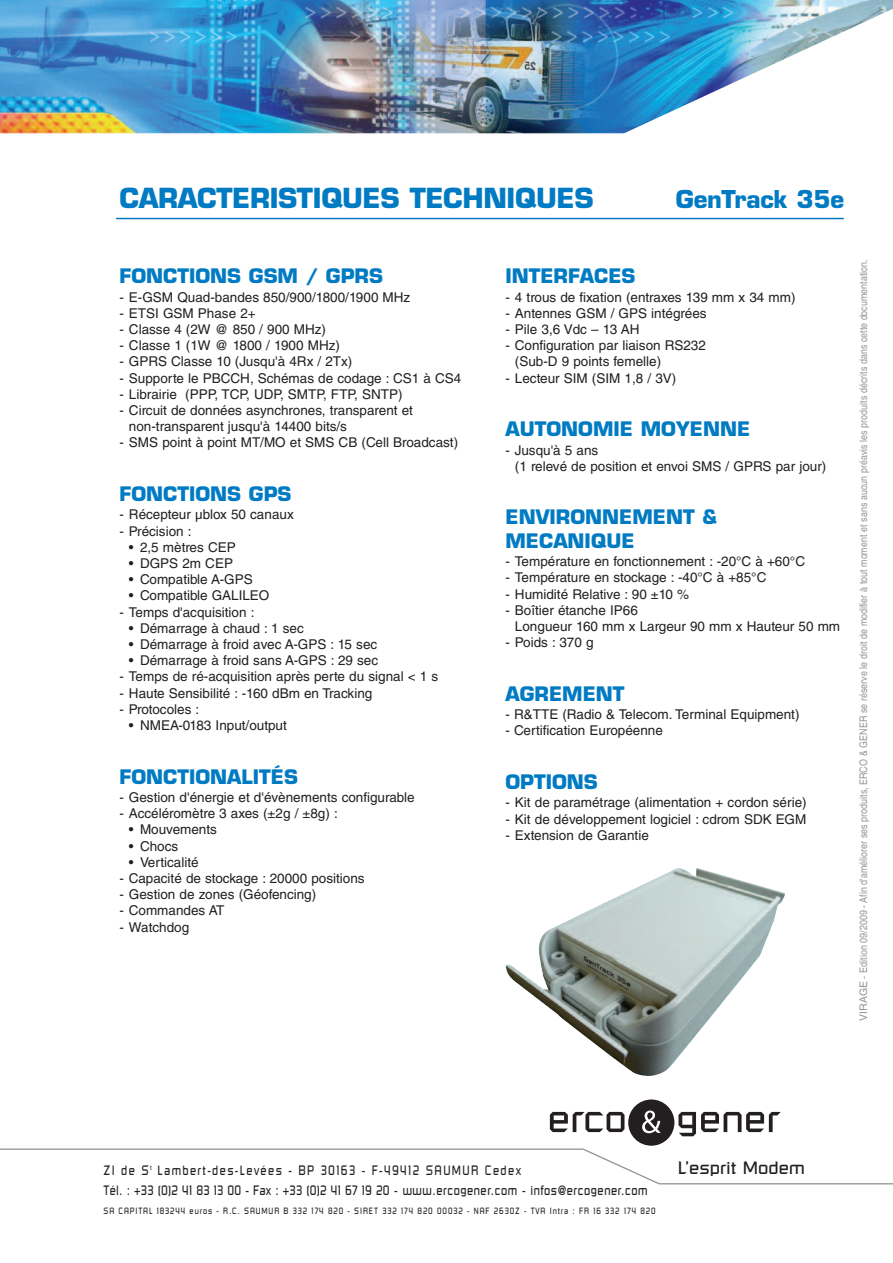
<style>
.page{position:relative;width:893px;height:1263px;background:#fff}
.page>*{position:absolute;margin:0;border:0;box-sizing:border-box;transform-origin:0 0}
.t1{font:700 27px "Eurostile";letter-spacing:-.015em;color:#007bc3}
.t2{font:700 24px "Eurostile";letter-spacing:-.015em;color:#007bc3}
.t3{font:700 19.5px/23.4px "Eurostile";color:#007bc3}
.t4{font:18px "Russell Square";color:#231f20}
.t5{font:13.5px/16.2px "Helvetica LT Std";color:#231f20}
.t6{font:13.5px "Russell Square";letter-spacing:.05em;color:#231f20;scale:.8 1}
.t7{font:13.5px "Russell Square";letter-spacing:.125em;color:#231f20;scale:.8 1}
.t8{font:10.5px "Helvetica LT Std";color:#939598}
.t9{font:9px "Russell Square";letter-spacing:.125em;color:#231f20;scale:.8 1}
.s1{font-size:9px}
</style>
<div class="page">
<img style="left:0;top:0;width:893px;height:134px">
<svg style="left:550px;top:1112px;width:74px;height:20px"></svg>
<svg style="left:678px;top:1112px;width:103px;height:24px"></svg>
<div style="left:628px;top:1099px;width:46px;height:47px;background:#231f20;border-radius:50%"></div>
<svg style="left:642px;top:1110px;width:19px;height:23px"></svg>
<svg style="left:0;top:1148px;width:893px;height:37px"></svg>
<hr style="left:116px;top:218px;width:728px;height:1px;background:#007bc3">
<img style="left:505px;top:868px;width:280px;height:208px">
<h1 class="t1" style="left:119px;top:188px;width:476px">CARACTERISTIQUES TECHNIQUES</h1>
<h2 class="t2" style="left:676px;top:190px;width:170px">GenTrack 35e</h2>
<h3 class="t3" style="left:119px;top:266px;width:265px">FONCTIONS GSM / GPRS</h3>
<p class="t5" style="left:119px;top:290px;width:292px">- E-GSM Quad-bandes 850/900/1800/1900 MHz</p>
<p class="t5" style="left:119px;top:306px;width:138px">- ETSI GSM Phase 2+</p>
<p class="t5" style="left:119px;top:322px;width:208px">- Classe 4 (2W @ 850 / 900 MHz)</p>
<p class="t5" style="left:119px;top:339px;width:222px">- Classe 1 (1W @ 1800 / 1900 MHz)</p>
<p class="t5" style="left:119px;top:355px;width:234px">- GPRS Classe 10 (Jusqu'à 4Rx / 2Tx)</p>
<p class="t5" style="left:119px;top:371px;width:343px">- Supporte le PBCCH, Schémas de codage : CS1 à CS4</p>
<p class="t5" style="left:119px;top:387px;width:285px">- Librairie (PPP, TCP, UDP, SMTP, FTP, SNTP)</p>
<p class="t5" style="left:129px;top:403px;width:286px;text-indent:-9px">- Circuit de données asynchrones, transparent et non-transparent jusqu'à 14400 bits/s</p>
<p class="t5" style="left:119px;top:436px;width:340px">- SMS point à point MT/MO et SMS CB (Cell Broadcast)</p>
<h3 class="t3" style="left:119px;top:484px;width:173px">FONCTIONS GPS</h3>
<p class="t5" style="left:119px;top:508px;width:176px">- Récepteur µblox 50 canaux</p>
<p class="t5" style="left:119px;top:524px;width:74px">- Précision :</p>
<p class="t5" style="left:129px;top:540px;width:108px">• 2,5 mètres CEP</p>
<p class="t5" style="left:129px;top:556px;width:106px">• DGPS 2m CEP</p>
<p class="t5" style="left:129px;top:573px;width:125px">• Compatible A-GPS</p>
<p class="t5" style="left:129px;top:589px;width:142px">• Compatible GALILEO</p>
<p class="t5" style="left:119px;top:605px;width:136px">- Temps d'acquisition :</p>
<p class="t5" style="left:129px;top:621px;width:176px">• Démarrage à chaud : 1 sec</p>
<p class="t5" style="left:129px;top:637px;width:250px">• Démarrage à froid avec A-GPS : 15 sec</p>
<p class="t5" style="left:129px;top:654px;width:251px">• Démarrage à froid sans A-GPS : 29 sec</p>
<p class="t5" style="left:119px;top:670px;width:320px">- Temps de ré-acquisition après perte du signal &lt; 1 s</p>
<p class="t5" style="left:119px;top:686px;width:254px">- Haute Sensibilité : -160 dBm en Tracking</p>
<p class="t5" style="left:119px;top:702px;width:81px">- Protocoles :</p>
<p class="t5" style="left:129px;top:718px;width:159px">• NMEA-0183 Input/output</p>
<h3 class="t3" style="left:119px;top:767px;width:180px">FONCTIONALITÉS</h3>
<p class="t5" style="left:119px;top:790px;width:297px">- Gestion d'énergie et d'évènements configurable</p>
<p class="t5" style="left:119px;top:807px;width:220px">- Accéléromètre 3 axes (±2g / ±8g) :</p>
<p class="t5" style="left:129px;top:823px;width:89px">• Mouvements</p>
<p class="t5" style="left:129px;top:839px;width:51px">• Chocs</p>
<p class="t5" style="left:129px;top:855px;width:71px">• Verticalité</p>
<p class="t5" style="left:119px;top:871px;width:247px">- Capacité de stockage : 20000 positions</p>
<p class="t5" style="left:119px;top:888px;width:198px">- Gestion de zones (Géofencing)</p>
<p class="t5" style="left:119px;top:904px;width:106px">- Commandes AT</p>
<p class="t5" style="left:119px;top:920px;width:71px">- Watchdog</p>
<h3 class="t3" style="left:505px;top:266px;width:132px">INTERFACES</h3>
<p class="t5" style="left:505px;top:290px;width:292px">- 4 trous de fixation (entraxes 139 mm x 34 mm)</p>
<p class="t5" style="left:505px;top:306px;width:203px">- Antennes GSM / GPS intégrées</p>
<p class="t5" style="left:505px;top:322px;width:136px">- Pile 3,6 Vdc – 13 AH</p>
<p class="t5" style="left:515px;top:339px;width:192px;text-indent:-9px">- Configuration par liaison RS232 (Sub-D 9 points femelle)</p>
<p class="t5" style="left:505px;top:371px;width:172px">- Lecteur SIM (SIM 1,8 / 3V)</p>
<h3 class="t3" style="left:505px;top:419px;width:246px">AUTONOMIE MOYENNE</h3>
<p class="t5" style="left:515px;top:443px;width:313px;text-indent:-9px">- Jusqu'à 5 ans<br>(1 relevé de position et envoi SMS / GPRS par jour)</p>
<h3 class="t3" style="left:505px;top:507px;width:213px">ENVIRONNEMENT &amp;<br>MECANIQUE</h3>
<p class="t5" style="left:505px;top:555px;width:301px">- Température en fonctionnement : -20°C à +60°C</p>
<p class="t5" style="left:505px;top:571px;width:262px">- Température en stockage : -40°C à +85°C</p>
<p class="t5" style="left:505px;top:587px;width:185px">- Humidité Relative : 90 ±10 %</p>
<p class="t5" style="left:515px;top:603px;width:327px;text-indent:-9px">- Boîtier étanche IP66<br>Longueur 160 mm x Largeur 90 mm x Hauteur 50 mm</p>
<p class="t5" style="left:505px;top:636px;width:90px">- Poids : 370 g</p>
<h3 class="t3" style="left:505px;top:684px;width:121px">AGREMENT</h3>
<p class="t5" style="left:505px;top:708px;width:296px">- R&amp;TTE (Radio &amp; Telecom. Terminal Equipment)</p>
<p class="t5" style="left:505px;top:724px;width:159px">- Certification Européenne</p>
<h3 class="t3" style="left:505px;top:772px;width:94px">OPTIONS</h3>
<p class="t5" style="left:505px;top:796px;width:303px">- Kit de paramétrage (alimentation + cordon série)</p>
<p class="t5" style="left:505px;top:812px;width:302px">- Kit de développement logiciel : cdrom SDK EGM</p>
<p class="t5" style="left:505px;top:828px;width:145px">- Extension de Garantie</p>
<p class="t8" style="left:859px;top:1021px;width:762px;rotate:-90deg">VIRAGE <span class="s1">-</span> Edition 09/2009 - Afin d'améliorer ses produits, ERCO &amp; GENER se réserve le droit de modifier à tout moment et sans aucun préavis les produits décrits dans cette documentation.</p>
<p class="t7" style="left:104px;top:1165px;width:523px">ZI de S<sup>t</sup> Lambert-des-Levées - BP 30163 - F-49412 SAUMUR Cedex</p>
<h3 class="t4" style="left:678px;top:1161px;width:128px">L’esprit Modem</h3>
<p class="t6" style="left:104px;top:1185px;width:682px">Tél. : +33 (0)2 41 83 13 00 - Fax : +33 (0)2 41 67 19 20 - www.ercogener.com - infos@ercogener.com</p>
<p class="t9" style="left:104px;top:1208px;width:692px">SA CAPITAL 183244 euros - R.C. SAUMUR B 332 174 820 - SIRET 332 174 820 00032 - NAF 2630Z - TVA Intra : FR 16 332 174 820</p>
</div>
